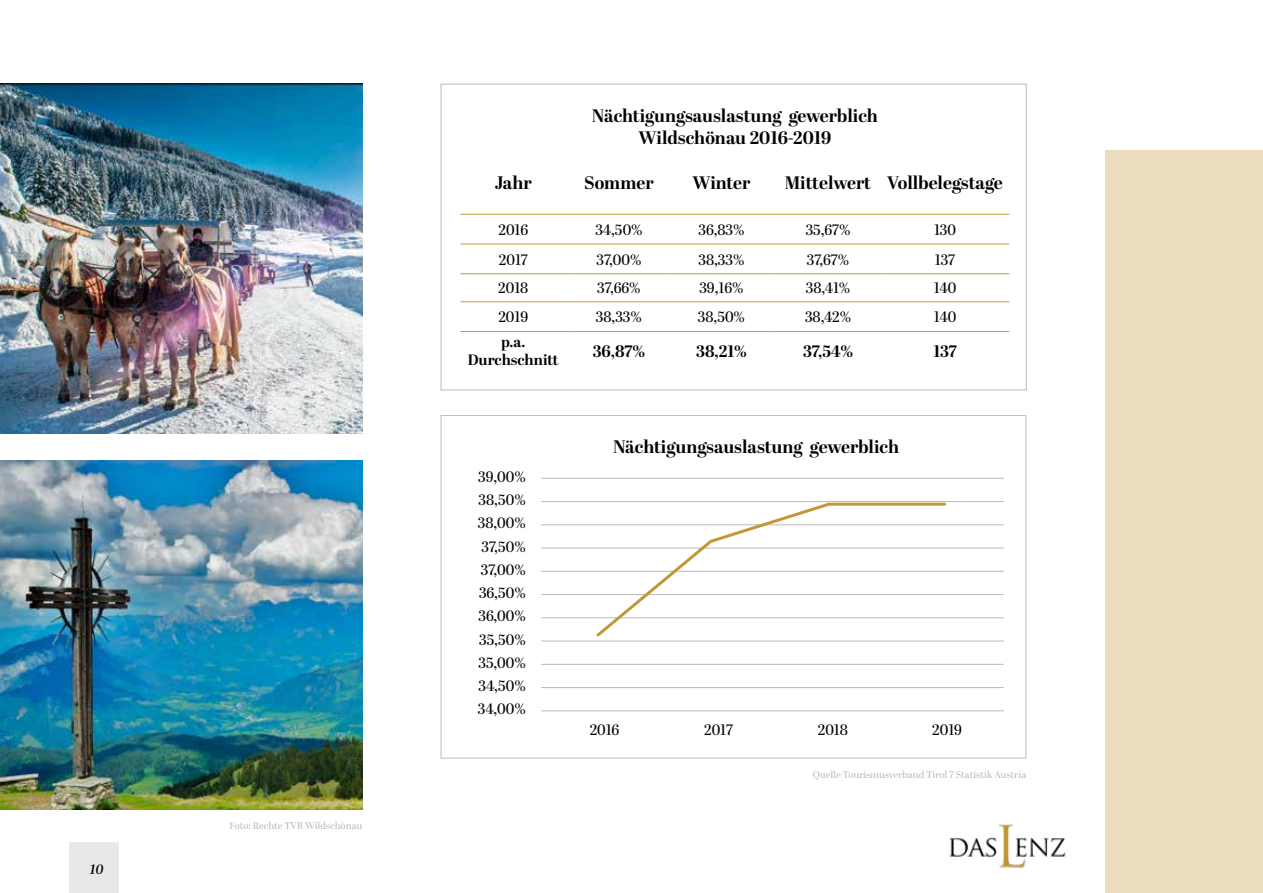
<style>
.page{position:relative;width:1263px;height:893px;background:#fff}
.page>*{position:absolute;margin:0;border:0;box-sizing:border-box;transform-origin:0 0}
.t1{font:700 18px/21.6px "Abril Display";color:#000;text-align:center}
.t2{font:700 16.5px "Abril Display";color:#000}
.t3{font:15px/23.2px "Abril Display";color:#000;text-align:justify}
.t4{font:700 15px/18px "Abril Display";color:#000;text-align:center}
.t5{font:italic 600 13.5px "Abril Display";color:#000}
.t6{font:9.75px "Abril Display";letter-spacing:-.005em;color:#bababa}
</style>
<div class="page">
<div style="left:69px;top:842px;width:50px;height:51px;background:#e8e8e8"></div>
<div style="left:1105px;top:150px;width:158px;height:743px;background:#ebdcbd"></div>
<div style="left:441px;top:415px;width:585px;height:343px;background:#fff;border:1px solid #bababa"></div>
<hr style="left:541px;top:478px;width:463px;height:1px;background:#bababa">
<hr style="left:541px;top:501px;width:463px;height:1px;background:#bababa">
<hr style="left:541px;top:524px;width:463px;height:1px;background:#bababa">
<hr style="left:541px;top:548px;width:463px;height:1px;background:#bababa">
<hr style="left:541px;top:571px;width:463px;height:1px;background:#bababa">
<hr style="left:541px;top:594px;width:463px;height:1px;background:#bababa">
<hr style="left:541px;top:617px;width:463px;height:1px;background:#bababa">
<hr style="left:541px;top:641px;width:463px;height:1px;background:#bababa">
<hr style="left:541px;top:664px;width:463px;height:1px;background:#bababa">
<hr style="left:541px;top:687px;width:463px;height:1px;background:#bababa">
<hr style="left:541px;top:710px;width:463px;height:1px;background:#bababa">
<svg style="left:594px;top:502px;width:354px;height:135px"></svg>
<hr style="left:461px;top:214px;width:109px;height:1px;background:#c39737">
<hr style="left:570px;top:214px;width:102px;height:1px;background:#c39737">
<hr style="left:672px;top:214px;width:103px;height:1px;background:#c39737">
<hr style="left:775px;top:214px;width:110px;height:1px;background:#c39737">
<hr style="left:885px;top:214px;width:124px;height:1px;background:#c39737">
<hr style="left:461px;top:244px;width:109px;height:1px;background:#c39737">
<hr style="left:570px;top:244px;width:102px;height:1px;background:#c39737">
<hr style="left:672px;top:244px;width:103px;height:1px;background:#c39737">
<hr style="left:775px;top:244px;width:110px;height:1px;background:#c39737">
<hr style="left:885px;top:244px;width:124px;height:1px;background:#c39737">
<hr style="left:461px;top:274px;width:109px;height:1px;background:#c39737">
<hr style="left:570px;top:274px;width:102px;height:1px;background:#c39737">
<hr style="left:672px;top:274px;width:103px;height:1px;background:#c39737">
<hr style="left:775px;top:274px;width:110px;height:1px;background:#c39737">
<hr style="left:885px;top:274px;width:124px;height:1px;background:#c39737">
<hr style="left:461px;top:302px;width:109px;height:1px;background:#c39737">
<hr style="left:570px;top:302px;width:102px;height:1px;background:#c39737">
<hr style="left:672px;top:302px;width:103px;height:1px;background:#c39737">
<hr style="left:775px;top:302px;width:110px;height:1px;background:#c39737">
<hr style="left:885px;top:302px;width:124px;height:1px;background:#c39737">
<hr style="left:461px;top:331px;width:109px;height:1px;background:#c39737">
<hr style="left:570px;top:331px;width:102px;height:1px;background:#c39737">
<hr style="left:672px;top:331px;width:103px;height:1px;background:#c39737">
<hr style="left:775px;top:331px;width:110px;height:1px;background:#c39737">
<hr style="left:885px;top:331px;width:124px;height:1px;background:#c39737">
<img style="left:949px;top:824px;width:117px;height:44px">
<img style="left:0;top:84px;width:362px;height:350px">
<img style="left:0;top:461px;width:362px;height:348px">
<p class="t5" style="left:90px;top:860px;width:15px">10</p>
<p class="t6" style="left:229px;top:819px;width:134px">Foto: Rechte TVB Wildschönau</p>
<p class="t1" style="left:592px;top:106px;width:288px">Nächtigungsauslastung gewerblich<br>Wildschönau 2016-2019</p>
<p class="t1" style="left:495px;top:173px;width:39px">Jahr</p>
<p class="t1" style="left:584px;top:173px;width:71px">Sommer</p>
<p class="t1" style="left:692px;top:173px;width:60px">Winter</p>
<p class="t1" style="left:785px;top:173px;width:219px">Mittelwert Vollbelegstage</p>
<p class="t3" style="left:498px;top:219px;width:31px">2016</p>
<p class="t3" style="left:595px;top:219px;width:49px">34,50%</p>
<p class="t3" style="left:698px;top:219px;width:48px">36,83%</p>
<p class="t3" style="left:806px;top:219px;width:46px">35,67%</p>
<p class="t3" style="left:934px;top:219px;width:24px">130</p>
<p class="t3" style="left:499px;top:249px;width:30px">2017</p>
<p class="t3" style="left:596px;top:249px;width:46px">37,00%</p>
<p class="t3" style="left:698px;top:249px;width:48px">38,33%</p>
<p class="t3" style="left:807px;top:249px;width:44px">37,67%</p>
<p class="t3" style="left:935px;top:249px;width:22px">137</p>
<p class="t3" style="left:498px;top:277px;width:32px">2018</p>
<p class="t3" style="left:597px;top:277px;width:45px">37,66%</p>
<p class="t3" style="left:699px;top:277px;width:46px">39,16%</p>
<p class="t3" style="left:806px;top:277px;width:46px">38,41%</p>
<p class="t3" style="left:934px;top:277px;width:24px">140</p>
<p class="t3" style="left:498px;top:306px;width:31px">2019</p>
<p class="t3" style="left:596px;top:306px;width:48px">38,33%</p>
<p class="t3" style="left:698px;top:306px;width:49px">38,50%</p>
<p class="t3" style="left:805px;top:306px;width:48px">38,42%</p>
<p class="t3" style="left:934px;top:306px;width:24px">140</p>
<p class="t4" style="left:468px;top:334px;width:92px">p.a.<br>Durchschnitt</p>
<p class="t2" style="left:593px;top:339px;width:54px">36,87%</p>
<p class="t2" style="left:696px;top:339px;width:52px">38,21%</p>
<p class="t2" style="left:803px;top:339px;width:52px">37,54%</p>
<p class="t2" style="left:933px;top:339px;width:25px">137</p>
<p class="t3" style="left:478px;top:466px;width:49px">39,00% 38,50% 38,00% 37,50% 37,00% 36,50% 36,00% 35,50% 35,00% 34,50% 34,00%</p>
<p class="t1" style="left:613px;top:437px;width:288px">Nächtigungsauslastung gewerblich</p>
<p class="t3" style="left:590px;top:719px;width:31px">2016</p>
<p class="t3" style="left:704px;top:719px;width:30px">2017</p>
<p class="t3" style="left:818px;top:719px;width:32px">2018</p>
<p class="t3" style="left:932px;top:719px;width:31px">2019</p>
<p class="t6" style="left:813px;top:768px;width:215px">Quelle Tourismusverband Tirol 7 Statistik Austria</p>
</div>
